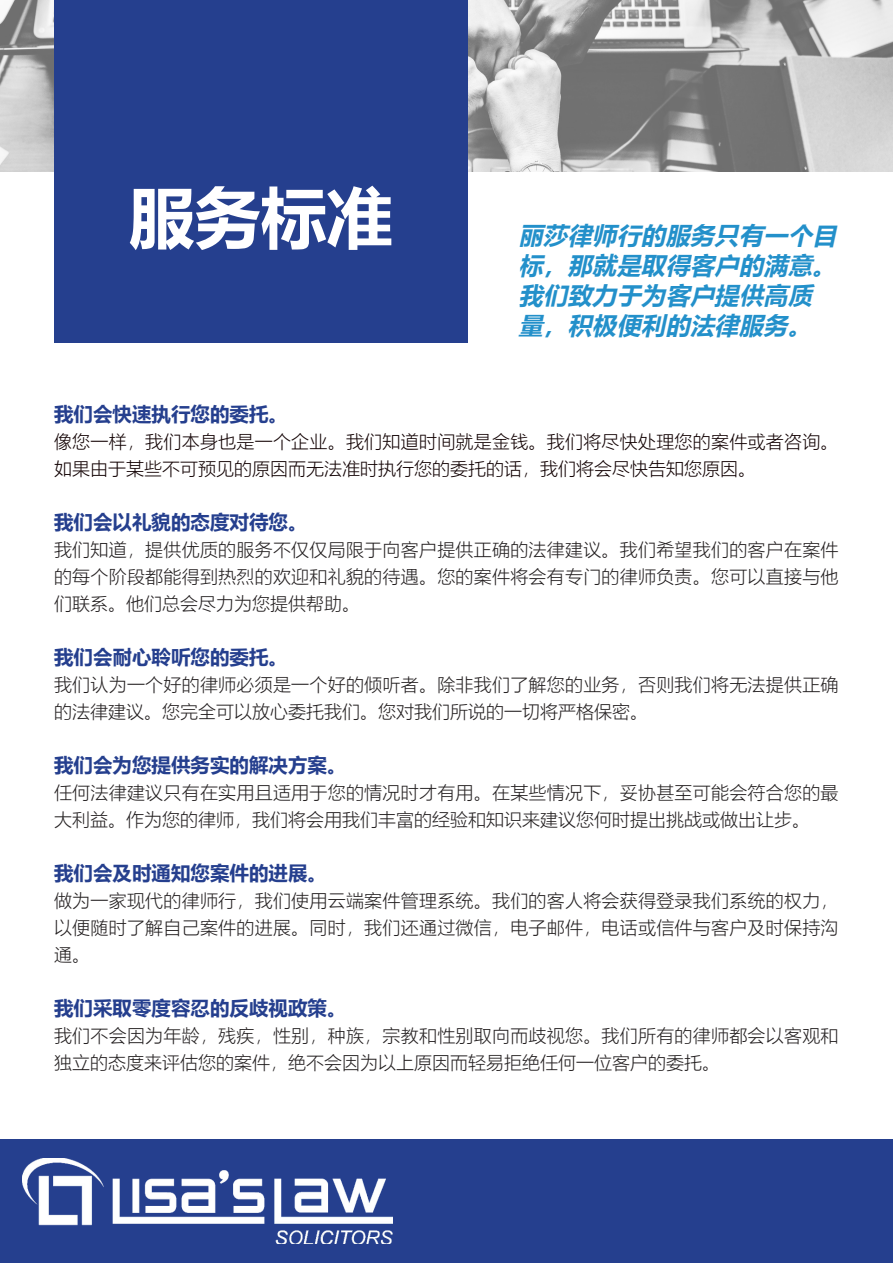
<style>
.page{position:relative;width:893px;height:1263px;background:#fff}
.page>*{position:absolute;margin:0;border:0;box-sizing:border-box;transform-origin:0 0}
.t1{font:700 66px "Microsoft Ya Hei UI";color:#fff}
.t2{font:italic 700 24px/30px "Microsoft Ya Hei UI";color:#2390ca}
.t3{font:700 19.5px "Microsoft Ya Hei UI";color:#253f8e}
.t4{font:18px/27px "Microsoft Ya Hei UI Light";letter-spacing:.015em;color:#231f20}
.t5{font:18px/27px "Microsoft Ya Hei UI Light";letter-spacing:.005em;color:#110002}
</style>
<div class="page">
<div style="left:0;top:1139px;width:893px;height:124px;background:#253f8e"></div>
<img style="left:22px;top:1159px;width:370px;height:84px">
<img style="left:0;top:0;width:893px;height:171px">
<div style="left:54px;top:0;width:414px;height:342px;background:#253f8e"></div>
<p class="t1" style="left:129px;top:171px;width:265px">服务标准</p>
<p class="t2" style="left:519px;top:219px;width:326px">丽莎律师行的服务只有一个目标，那就是取得客户的满意。我们致力于为客户提供高质量，积极便利的法律服务。</p>
<p class="t3" style="left:54px;top:401px;width:235px">我们会快速执行您的委托。</p>
<p class="t5" style="left:54px;top:428px;width:786px">像您一样，我们本身也是一个企业。我们知道时间就是金钱。我们将尽快处理您的案件或者咨询。如果由于某些不可预见的原因而无法准时执行您的委托的话，我们将会尽快告知您原因。</p>
<p class="t3" style="left:54px;top:509px;width:255px">我们会以礼貌的态度对待您。</p>
<p class="t4" style="left:54px;top:536px;width:786px;text-align:justify">我们知道，提供优质的服务不仅仅局限于向客户提供正确的法律建议。我们希望我们的客户在案件的每个阶段都能得到热烈的欢迎和礼貌的待遇。您的案件将会有专门的律师负责。您可以直接与他们联系。他们总会尽力为您提供帮助。</p>
<p class="t3" style="left:54px;top:644px;width:235px">我们会耐心聆听您的委托。</p>
<p class="t4" style="left:54px;top:671px;width:786px">我们认为一个好的律师必须是一个好的倾听者。除非我们了解您的业务，否则我们将无法提供正确的法律建议。您完全可以放心委托我们。您对我们所说的一切将严格保密。</p>
<p class="t3" style="left:54px;top:752px;width:294px">我们会为您提供务实的解决方案。</p>
<p class="t4" style="left:54px;top:779px;width:786px">任何法律建议只有在实用且适用于您的情况时才有用。在某些情况下，妥协甚至可能会符合您的最大利益。作为您的律师，我们将会用我们丰富的经验和知识来建议您何时提出挑战或做出让步。</p>
<p class="t3" style="left:54px;top:860px;width:274px">我们会及时通知您案件的进展。</p>
<p class="t4" style="left:54px;top:887px;width:786px;text-align:justify">做为一家现代的律师行，我们使用云端案件管理系统。我们的客人将会获得登录我们系统的权力，以便随时了解自己案件的进展。同时，我们还通过微信，电子邮件，电话或信件与客户及时保持沟通。</p>
<p class="t3" style="left:54px;top:995px;width:294px">我们采取零度容忍的反歧视政策。</p>
<p class="t4" style="left:54px;top:1022px;width:786px">我们不会因为年龄，残疾，性别，种族，宗教和性别取向而歧视您。我们所有的律师都会以客观和独立的态度来评估您的案件，绝不会因为以上原因而轻易拒绝任何一位客户的委托。</p>
</div>
